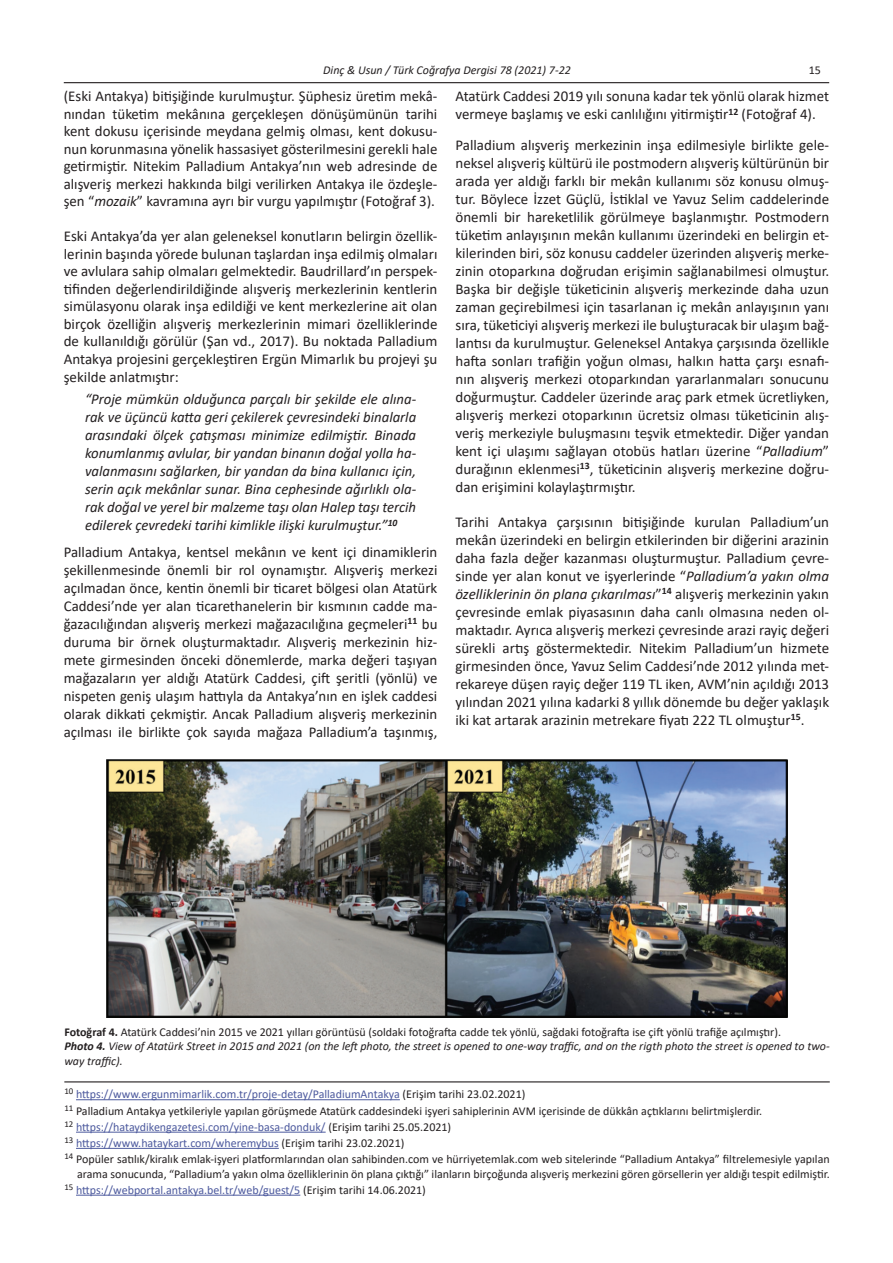
<style>
.page{position:relative;width:893px;height:1263px;background:#fff}
.page>*{position:absolute;margin:0;border:0;box-sizing:border-box;transform-origin:0 0}
.t1{font:15px/18px "Calibri";color:#231f20;text-align:justify}
.t2{font:italic 15px/18px "Calibri";color:#231f20;text-align:justify}
.t3{font:12px/16.2px "Calibri";color:#231f20}
.t4{font:italic 12px/14.4px "Calibri";color:#231f20}
.s1{font-style:italic}
.s2{font-weight:700;font-style:normal}
.s3{font-style:normal}
.s4{font-weight:700}
.s5{color:#4d5a9e}
</style>
<div class="page">
<hr style="left:64px;top:82px;width:765px;height:1px;background:#231f20">
<hr style="left:76px;top:1099px;width:324px;height:1px;background:#4d5a9e">
<hr style="left:76px;top:1132px;width:250px;height:1px;background:#4d5a9e">
<hr style="left:76px;top:1148px;width:203px;height:1px;background:#4d5a9e">
<hr style="left:76px;top:1195px;width:224px;height:1px;background:#4d5a9e">
<hr style="left:64px;top:1081px;width:766px;height:1px;background:#231f20">
<img style="left:107px;top:759px;width:680px;height:258px">
<p class="t4" style="left:323px;top:62px;width:249px">Dinç &amp; Usun / Türk Coğrafya Dergisi 78 (2021) 7-22</p>
<p class="t3" style="left:809px;top:61px;width:14px">15</p>
<p class="t1" style="left:64px;top:87px;width:375px;line-height:17.5px">(Eski Antakya) bitişiğinde kurulmuştur. Şüphesiz üretim mekâ&shy;nından tüketim mekânına gerçekleşen dönüşümünün tarihi kent dokusu içerisinde meydana gelmiş olması, kent dokusu&shy;nun korunmasına yönelik hassasiyet gösterilmesini gerekli hale getirmiştir. Nitekim Palladium Antakya’nın web adresinde de alışveriş merkezi hakkında bilgi verilirken Antakya ile özdeşle&shy;şen “<span class="s1">mozaik</span>” kavramına ayrı bir vurgu yapılmıştır (Fotoğraf 3).</p>
<p class="t1" style="left:64px;top:227px;width:375px;line-height:17.5px">Eski Antakya’da yer alan geleneksel konutların belirgin özellik&shy;lerinin başında yörede bulunan taşlardan inşa edilmiş olmaları ve avlulara sahip olmaları gelmektedir. Baudrillard’ın perspek&shy;tifinden değerlendirildiğinde alışveriş merkezlerinin kentlerin simülasyonu olarak inşa edildiği ve kent merkezlerine ait olan birçok özelliğin alışveriş merkezlerinin mimari özelliklerinde de kullanıldığı görülür (Şan vd., 2017). Bu noktada Palladium Antakya projesini gerçekleştiren Ergün Mimarlık bu projeyi şu şekilde anlatmıştır:</p>
<p class="t2" style="left:85px;top:389px;width:333px">“Proje mümkün olduğunca parçalı bir şekilde ele alına&shy;rak ve üçüncü katta geri çekilerek çevresindeki binalarla arasındaki ölçek çatışması minimize edilmiştir. Binada konumlanmış avlular, bir yandan binanın doğal yolla ha&shy;valanmasını sağlarken, bir yandan da bina kullanıcı için, serin açık mekânlar sunar. Bina cephesinde ağırlıklı ola&shy;rak doğal ve yerel bir malzeme taşı olan Halep taşı tercih edilerek çevredeki tarihi kimlikle ilişki kurulmuştur.”<sup>10</sup></p>
<p class="t1" style="left:64px;top:542px;width:375px">Palladium Antakya, kentsel mekânın ve kent içi dinamiklerin şekillenmesinde önemli bir rol oynamıştır. Alışveriş merkezi açılmadan önce, kentin önemli bir ticaret bölgesi olan Atatürk Caddesi’nde yer alan ticarethanelerin bir kısmının cadde ma&shy;ğazacılığından alışveriş merkezi mağazacılığına geçmeleri<sup>11</sup> bu duruma bir örnek oluşturmaktadır. Alışveriş merkezinin hiz&shy;mete girmesinden önceki dönemlerde, marka değeri taşıyan mağazaların yer aldığı Atatürk Caddesi, çift şeritli (yönlü) ve nispeten geniş ulaşım hattıyla da Antakya’nın en işlek caddesi olarak dikkati çekmiştir. Ancak Palladium alışveriş merkezinin açılması ile birlikte çok sayıda mağaza Palladium’a taşınmış,</p>
<p class="t1" style="left:455px;top:87px;width:375px">Atatürk Caddesi 2019 yılı sonuna kadar tek yönlü olarak hizmet vermeye başlamış ve eski canlılığını yitirmiştir<sup>12</sup> (Fotoğraf 4).</p>
<p class="t1" style="left:455px;top:135px;width:375px">Palladium alışveriş merkezinin inşa edilmesiyle birlikte gele&shy;neksel alışveriş kültürü ile postmodern alışveriş kültürünün bir arada yer aldığı farklı bir mekân kullanımı söz konusu olmuş&shy;tur. Böylece İzzet Güçlü, İstiklal ve Yavuz Selim caddelerinde önemli bir hareketlilik görülmeye başlanmıştır. Postmodern tüketim anlayışının mekân kullanımı üzerindeki en belirgin et&shy;kilerinden biri, söz konusu caddeler üzerinden alışveriş merke&shy;zinin otoparkına doğrudan erişimin sağlanabilmesi olmuştur.<br>Başka bir değişle tüketicinin alışveriş merkezinde daha uzun zaman geçirebilmesi için tasarlanan iç mekân anlayışının yanı sıra, tüketiciyi alışveriş merkezi ile buluşturacak bir ulaşım bağ&shy;lantısı da kurulmuştur. Geleneksel Antakya çarşısında özellikle hafta sonları trafiğin yoğun olması, halkın hatta çarşı esnafı&shy;nın alışveriş merkezi otoparkından yararlanmaları sonucunu doğurmuştur. Caddeler üzerinde araç park etmek ücretliyken, alışveriş merkezi otoparkının ücretsiz olması tüketicinin alış&shy;veriş merkeziyle buluşmasını teşvik etmektedir. Diğer yandan kent içi ulaşımı sağlayan otobüs hatları üzerine “<span class="s1">Palladium</span>” durağının eklenmesi<sup>13</sup>, tüketicinin alışveriş merkezine doğru&shy;dan erişimini kolaylaştırmıştır.</p>
<p class="t1" style="left:455px;top:512px;width:375px">Tarihi Antakya çarşısının bitişiğinde kurulan Palladium’un mekân üzerindeki en belirgin etkilerinden bir diğerini arazinin daha fazla değer kazanması oluşturmuştur. Palladium çevre&shy;sinde yer alan konut ve işyerlerinde “<span class="s1">Palladium’a yakın olma özelliklerinin ön plana çıkarılması</span>”<sup>14</sup> alışveriş merkezinin yakın çevresinde emlak piyasasının daha canlı olmasına neden ol&shy;maktadır. Ayrıca alışveriş merkezi çevresinde arazi rayiç değeri sürekli artış göstermektedir. Nitekim Palladium’un hizmete girmesinden önce, Yavuz Selim Caddesi’nde 2012 yılında met&shy;rekareye düşen rayiç değer 119 TL iken, AVM’nin açıldığı 2013 yılından 2021 yılına kadarki 8 yıllık dönemde bu değer yaklaşık iki kat artarak arazinin metrekare fiyatı 222 TL olmuştur<sup>15</sup>.</p>
<p class="t4" style="left:64px;top:1024px;width:767px"><span class="s2">Fotoğraf 4.</span> <span class="s3">Atatürk Caddesi’nin 2015 ve 2021 yılları görüntüsü (soldaki fotoğrafta cadde tek yönlü, sağdaki fotoğrafta ise çift yönlü trafiğe açılmıştır).<br></span><span class="s4">Photo 4.</span> View of Atatürk Street in 2015 and 2021 (on the left photo, the street is opened to one-way traffic, and on the rigth photo the street is opened to two&shy;way traffic).</p>
<p class="t3" style="left:64px;top:1086px;width:767px"><sup>10</sup> <span class="s5">https://www.ergunmimarlik.com.tr/proje-detay/PalladiumAntakya</span> (Erişim tarihi 23.02.2021)<br><sup>11</sup> Palladium Antakya yetkileriyle yapılan görüşmede Atatürk caddesindeki işyeri sahiplerinin AVM içerisinde de dükkân açtıklarını belirtmişlerdir.<br><sup>12</sup> <span class="s5">https://hataydikengazetesi.com/yine-basa-donduk/</span> (Erişim tarihi 25.05.2021)<br><sup>13</sup> <span class="s5">https://www.hataykart.com/wheremybus</span> (Erişim tarihi 23.02.2021)<br><sup>14</sup> Popüler satılık/kiralık emlak-işyeri platformlarından olan sahibinden.com ve hürriyetemlak.com web sitelerinde “Palladium Antakya” filtrelemesiyle yapılan</p>
<p class="t3" style="left:64px;top:1165px;width:767px;text-indent:13px">arama sonucunda, “Palladium’a yakın olma özelliklerinin ön plana çıktığı” ilanların birçoğunda alışveriş merkezini gören görsellerin yer aldığı tespit edilmiştir.<br><sup>15</sup> <span class="s5">https://webportal.antakya.bel.tr/web/guest/5</span> (Erişim tarihi 14.06.2021)</p>
</div>
